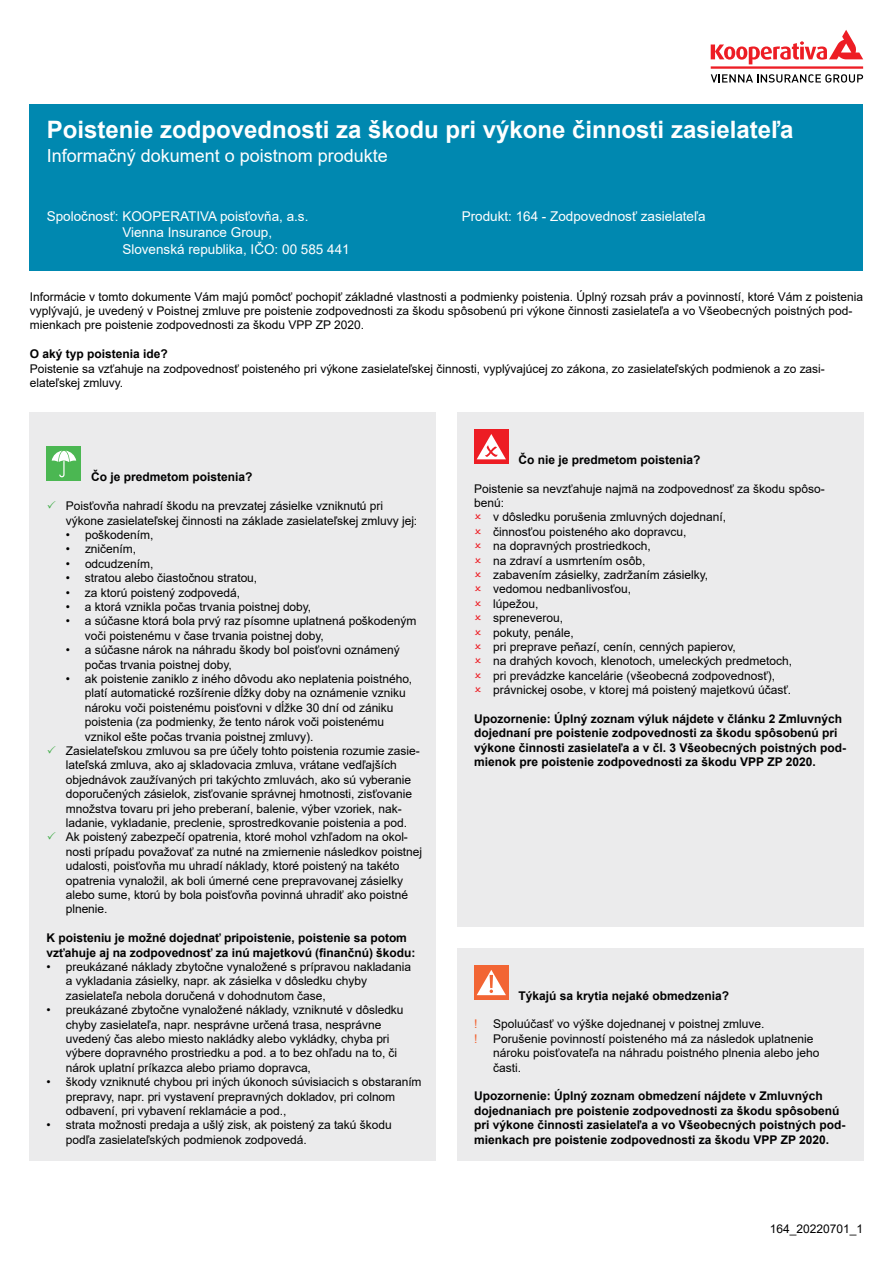
<style>
.page{position:relative;width:893px;height:1263px;background:#fff}
.page>*{position:absolute;margin:0;border:0;box-sizing:border-box;transform-origin:0 0}
.t1{font:700 24px "Arial";color:#fff}
.t2{font:18px "Arial";color:#fff}
.t3{font:13.5px/16.2px "Arial";color:#fff}
.t4{font:12px/14.4px "Arial";letter-spacing:-.005em;color:#000}
.t5{font:700 12px/14.4px "Arial";color:#000}
.t6{font:12px "Arial";color:#f26534}
</style>
<div class="page">
<svg style="left:711px;top:30px;width:152px;height:34px"></svg>
<hr style="left:711px;top:66px;width:152px;height:3px;background:#ed1d24">
<svg style="left:711px;top:74px;width:152px;height:9px"></svg>
<div style="left:30px;top:104px;width:833px;height:167px;background:#0088b0"></div>
<div style="left:30px;top:412px;width:406px;height:749px;background:#ebebec"></div>
<div style="left:47px;top:446px;width:34px;height:35px;background:#4bb752"></div>
<svg style="left:52px;top:451px;width:24px;height:26px"></svg>
<div style="left:457px;top:412px;width:406px;height:515px;background:#ebebec"></div>
<div style="left:474px;top:429px;width:34px;height:35px;background:#ed1d24"></div>
<svg style="left:477px;top:434px;width:29px;height:25px"></svg>
<div style="left:457px;top:948px;width:406px;height:213px;background:#ebebec"></div>
<div style="left:474px;top:965px;width:34px;height:35px;background:#f26534"></div>
<svg style="left:477px;top:970px;width:29px;height:25px"></svg>
<h1 class="t1" style="left:47px;top:113px;width:748px">Poistenie zodpovednosti za škodu pri výkone činnosti zasielateľa</h1>
<h2 class="t2" style="left:47px;top:143px;width:343px">Informačný dokument o poistnom produkte</h2>
<p class="t3" style="left:47px;top:208px;width:263px">Spoločnosť: KOOPERATIVA poisťovňa, a.s.</p>
<p class="t3" style="left:462px;top:208px;width:245px">Produkt: 164 - Zodpovednosť zasielateľa</p>
<p class="t3" style="left:122px;top:224px;width:229px">Vienna Insurance Group,<br>Slovenská republika, IČO: 00 585 441</p>
<p class="t4" style="left:30px;top:289px;width:835px">Informácie v tomto dokumente Vám majú pomôcť pochopiť základné vlastnosti a podmienky poistenia. Úplný rozsah práv a povinností, ktoré Vám z poistenia vyplývajú, je uvedený v Poistnej zmluve pre poistenie zodpovednosti za škodu spôsobenú pri výkone činnosti zasielateľa a vo Všeobecných poistných pod&shy;mienkach pre poistenie zodpovednosti za škodu VPP ZP 2020.</p>
<p class="t5" style="left:30px;top:347px;width:140px">O aký typ poistenia ide?</p>
<p class="t4" style="left:30px;top:361px;width:797px">Poistenie sa vzťahuje na zodpovednosť poisteného pri výkone zasielateľskej činnosti, vyplývajúcej zo zákona, zo zasielateľských podmienok a zo zasi&shy;elateľskej zmluvy.</p>
<p class="t5" style="left:91px;top:470px;width:163px">Čo je predmetom poistenia?</p>
<p class="t4" style="left:66px;top:499px;width:353px">Poisťovňa nahradí škodu na prevzatej zásielke vzniknutú pri výkone zasielateľskej činnosti na základe zasielateľskej zmluvy jej:</p>
<p class="t4" style="left:66px;top:527px;width:89px">• poškodením,</p>
<p class="t4" style="left:66px;top:542px;width:72px">• zničením,</p>
<p class="t4" style="left:66px;top:556px;width:89px">• odcudzením,</p>
<p class="t4" style="left:66px;top:571px;width:193px">• stratou alebo čiastočnou stratou,</p>
<p class="t4" style="left:66px;top:585px;width:176px">• za ktorú poistený zodpovedá,</p>
<p class="t4" style="left:66px;top:599px;width:247px">• a ktorá vznikla počas trvania poistnej doby,</p>
<p class="t4" style="left:85px;top:614px;width:333px;text-indent:-19px">• a súčasne ktorá bola prvý raz písomne uplatnená poškodeným voči poistenému v čase trvania poistnej doby,</p>
<p class="t4" style="left:85px;top:643px;width:316px;text-indent:-19px">• a súčasne nárok na náhradu škody bol poisťovni oznámený počas trvania poistnej doby,</p>
<p class="t4" style="left:66px;top:671px;width:348px">• ak poistenie zaniklo z iného dôvodu ako neplatenia poistného,</p>
<p class="t4" style="left:85px;top:686px;width:322px">platí automatické rozšírenie dĺžky doby na oznámenie vzniku</p>
<p class="t4" style="left:85px;top:700px;width:310px">nároku voči poistenému poisťovni v dĺžke 30 dní od zániku</p>
<p class="t4" style="left:85px;top:715px;width:301px">poistenia (za podmienky, že tento nárok voči poistenému</p>
<p class="t4" style="left:85px;top:729px;width:230px">vznikol ešte počas trvania poistnej zmluvy).</p>
<p class="t4" style="left:66px;top:743px;width:355px">Zasielateľskou zmluvou sa pre účely tohto poistenia rozumie zasie-</p>
<p class="t4" style="left:66px;top:758px;width:332px">lateľská zmluva, ako aj skladovacia zmluva, vrátane vedľajších</p>
<p class="t4" style="left:66px;top:772px;width:347px">objednávok zaužívaných pri takýchto zmluvách, ako sú vyberanie</p>
<p class="t4" style="left:66px;top:787px;width:348px">doporučených zásielok, zisťovanie správnej hmotnosti, zisťovanie</p>
<p class="t4" style="left:66px;top:801px;width:337px">množstva tovaru pri jeho preberaní, balenie, výber vzoriek, nak-</p>
<p class="t4" style="left:66px;top:815px;width:343px">ladanie, vykladanie, preclenie, sprostredkovanie poistenia a pod.</p>
<p class="t4" style="left:66px;top:830px;width:344px">Ak poistený zabezpečí opatrenia, ktoré mohol vzhľadom na okol-</p>
<p class="t4" style="left:66px;top:844px;width:358px">nosti prípadu považovať za nutné na zmiernenie následkov poistnej</p>
<p class="t4" style="left:66px;top:859px;width:335px">udalosti, poisťovňa mu uhradí náklady, ktoré poistený na takéto</p>
<p class="t4" style="left:66px;top:873px;width:339px">opatrenia vynaložil, ak boli úmerné cene prepravovanej zásielky</p>
<p class="t4" style="left:66px;top:887px;width:344px">alebo sume, ktorú by bola poisťovňa povinná uhradiť ako poistné</p>
<p class="t4" style="left:66px;top:902px;width:43px">plnenie.</p>
<p class="t5" style="left:47px;top:931px;width:370px">K poisteniu je možné dojednať pripoistenie, poistenie sa potom vzťahuje aj na zodpovednosť za inú majetkovú (finančnú) škodu:</p>
<p class="t4" style="left:66px;top:959px;width:347px;text-indent:-19px">• preukázané náklady zbytočne vynaložené s prípravou nakladania a vykladania zásielky, napr. ak zásielka v dôsledku chyby zasielateľa nebola doručená v dohodnutom čase,</p>
<p class="t4" style="left:66px;top:1003px;width:339px;text-indent:-19px">• preukázané zbytočne vynaložené náklady, vzniknuté v dôsledku chyby zasielateľa, napr. nesprávne určená trasa, nesprávne uvedený čas alebo miesto nakládky alebo vykládky, chyba pri výbere dopravného prostriedku a pod. a to bez ohľadu na to, či nárok uplatní príkazca alebo priamo dopravca,</p>
<p class="t4" style="left:66px;top:1075px;width:357px;text-indent:-19px">• škody vzniknuté chybou pri iných úkonoch súvisiacich s obstaraním prepravy, napr. pri vystavení prepravných dokladov, pri colnom odbavení, pri vybavení reklamácie a pod.,</p>
<p class="t4" style="left:66px;top:1118px;width:327px;text-indent:-19px">• strata možnosti predaja a ušlý zisk, ak poistený za takú škodu podľa zasielateľských podmienok zodpovedá.</p>
<p class="t5" style="left:518px;top:453px;width:184px">Čo nie je predmetom poistenia?</p>
<p class="t4" style="left:474px;top:481px;width:352px">Poistenie sa nevzťahuje najmä na zodpovednosť za škodu spôso-</p>
<p class="t4" style="left:474px;top:496px;width:32px">benú:</p>
<p class="t4" style="left:493px;top:510px;width:234px">v dôsledku porušenia zmluvných dojednaní,</p>
<p class="t4" style="left:493px;top:524px;width:195px">činnosťou poisteného ako dopravcu,</p>
<p class="t4" style="left:493px;top:539px;width:159px">na dopravných prostriedkoch,</p>
<p class="t4" style="left:493px;top:553px;width:154px">na zdraví a usmrtením osôb,</p>
<p class="t4" style="left:493px;top:568px;width:216px">zabavením zásielky, zadržaním zásielky,</p>
<p class="t4" style="left:493px;top:582px;width:139px">vedomou nedbanlivosťou,</p>
<p class="t4" style="left:493px;top:596px;width:47px">lúpežou,</p>
<p class="t4" style="left:493px;top:611px;width:72px">spreneverou,</p>
<p class="t4" style="left:493px;top:625px;width:82px">pokuty, penále,</p>
<p class="t4" style="left:493px;top:640px;width:244px">pri preprave peňazí, cenín, cenných papierov,</p>
<p class="t4" style="left:493px;top:654px;width:300px">na drahých kovoch, klenotoch, umeleckých predmetoch,</p>
<p class="t4" style="left:493px;top:668px;width:283px">pri prevádzke kancelárie (všeobecná zodpovednosť),</p>
<p class="t4" style="left:493px;top:683px;width:299px">právnickej osobe, v ktorej má poistený majetkovú účasť.</p>
<p class="t5" style="left:474px;top:712px;width:374px">Upozornenie: Úplný zoznam výluk nájdete v článku 2 Zmluvných dojednaní pre poistenie zodpovednosti za škodu spôsobenú pri výkone činnosti zasielateľa a v čl. 3 Všeobecných poistných pod&shy;mienok pre poistenie zodpovednosti za škodu VPP ZP 2020.</p>
<p class="t5" style="left:518px;top:988px;width:212px">Týkajú sa krytia nejaké obmedzenia?</p>
<p class="t6" style="left:474px;top:1016px;width:5px">!</p>
<p class="t4" style="left:493px;top:1017px;width:273px">Spoluúčasť vo výške dojednanej v poistnej zmluve.</p>
<p class="t6" style="left:474px;top:1030px;width:5px">!</p>
<p class="t4" style="left:493px;top:1031px;width:328px">Porušenie povinností poisteného má za následok uplatnenie nároku poisťovateľa na náhradu poistného plnenia alebo jeho časti.</p>
<p class="t5" style="left:474px;top:1089px;width:373px">Upozornenie: Úplný zoznam obmedzení nájdete v Zmluvných dojednaniach pre poistenie zodpovednosti za škodu spôsobenú pri výkone činnosti zasielateľa a vo Všeobecných poistných pod&shy;mienkach pre poistenie zodpovednosti za škodu VPP ZP 2020.</p>
<p class="t4" style="left:770px;top:1222px;width:95px">164_20220701_1</p>
</div>
